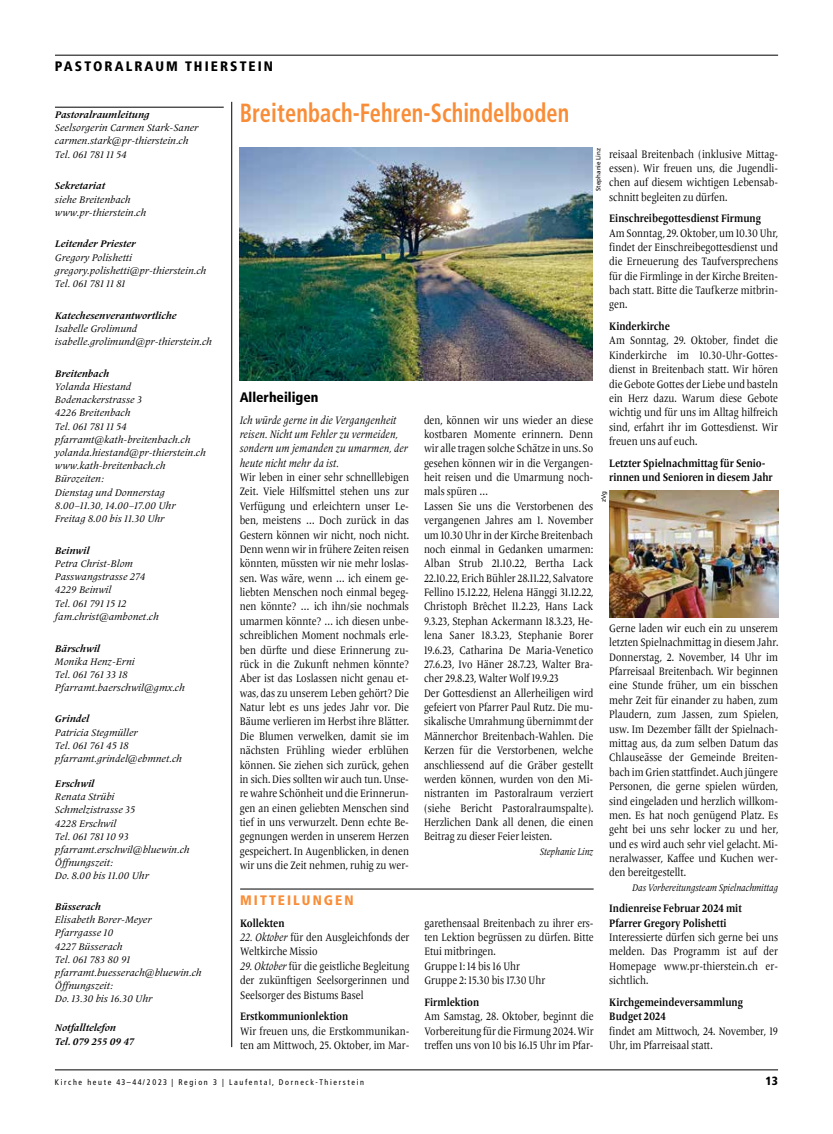
<style>
.page{position:relative;width:833px;height:1134px;background:#fff}
.page>*{position:absolute;margin:0;border:0;box-sizing:border-box;transform-origin:0 0}
.t1{font:700 condensed 26.25px "Frutiger LT Pro";letter-spacing:.005em;color:#f98d37;scale:.85 1}
.t2{font:900 condensed 13.75px "Frutiger LT Pro";letter-spacing:.15em;color:#000}
.t3{font:900 condensed 13.75px "Frutiger LT Pro";color:#000}
.t4{font:900 condensed 13.75px "Frutiger LT Pro";letter-spacing:.15em;color:#f98d37}
.t5{font:900 condensed 11.88px "Frutiger LT Pro";color:#000}
.t6{font:11.25px/14.4px "Frutiger Serif LT Pro";color:#000;text-align:justify;scale:.85 1}
.t7{font:700 11.25px/14.4px "Frutiger Serif LT Pro";color:#000;scale:.85 1}
.t8{font:italic 11.25px/14.4px "Frutiger Serif LT Pro";letter-spacing:.01em;color:#000;scale:.85 1}
.t9{font:italic 10px/13.2px "Frutiger Serif LT Pro";color:#000}
.t10{font:italic 700 10px/13.2px "Frutiger Serif LT Pro";color:#000}
.t11{font:italic 10px "Frutiger Serif LT Pro";color:#000;scale:.85 1}
.t12{font:condensed 8.12px "Frutiger LT Pro";letter-spacing:.2em;color:#000}
.t13{font:6.25px "Frutiger LT Pro";color:#000}
.s1{font-style:italic}
</style>
<div class="page">
<hr style="left:55px;top:1070px;width:723px;height:1px;background:#000">
<img style="left:239px;top:148px;width:354px;height:232px">
<hr style="left:240px;top:889px;width:353px;height:1px;background:#000">
<hr style="left:55px;top:55px;width:723px;height:1px;background:#000">
<img style="left:609px;top:491px;width:169px;height:126px">
<hr style="left:231px;top:102px;width:1px;height:945px;background:#000">
<hr style="left:55px;top:107px;width:169px;height:1px;background:#000">
<p class="t2" style="left:55px;top:58px;width:220px">PASTORALRAUM THIERSTEIN</p>
<p class="t10" style="left:55px;top:108px;width:96px">Pastoralraumleitung</p>
<p class="t9" style="left:55px;top:121px;width:145px">Seelsorgerin Carmen Stark-Saner carmen.stark@pr-thierstein.ch<br>Tel. 061 781 11 54</p>
<p class="t10" style="left:55px;top:179px;width:52px">Sekretariat</p>
<p class="t9" style="left:55px;top:192px;width:93px">siehe Breitenbach www.pr-thierstein.ch</p>
<p class="t10" style="left:55px;top:237px;width:82px">Leitender Priester</p>
<p class="t9" style="left:55px;top:251px;width:153px">Gregory Polishetti gregory.polishetti@pr-thierstein.ch<br>Tel. 061 781 11 81</p>
<p class="t10" style="left:55px;top:309px;width:123px">Katechesenverantwortliche</p>
<p class="t9" style="left:55px;top:322px;width:158px">Isabelle Grolimund isabelle.grolimund@pr-thierstein.ch</p>
<p class="t10" style="left:55px;top:367px;width:56px">Breitenbach</p>
<p class="t9" style="left:55px;top:380px;width:152px">Yolanda Hiestand<br>Bodenackerstrasse 3<br>4226 Breitenbach<br>Tel. 061 781 11 54 pfarramt@kath-breitenbach.ch yolanda.hiestand@pr-thierstein.ch www.kath-breitenbach.ch<br>Bürozeiten:<br>Dienstag und Donnerstag<br>8.00–11.30, 14.00–17.00 Uhr<br>Freitag 8.00 bis 11.30 Uhr</p>
<p class="t10" style="left:55px;top:544px;width:36px">Beinwil</p>
<p class="t9" style="left:55px;top:557px;width:105px">Petra Christ-Blom<br>Passwangstrasse 274<br>4229 Beinwil<br>Tel. 061 791 15 12 fam.christ@ambonet.ch</p>
<p class="t10" style="left:55px;top:641px;width:47px">Bärschwil</p>
<p class="t9" style="left:55px;top:655px;width:131px">Monika Henz-Erni<br>Tel. 061 761 33 18<br>Pfarramt.baerschwil@gmx.ch</p>
<p class="t10" style="left:55px;top:712px;width:36px">Grindel</p>
<p class="t9" style="left:55px;top:725px;width:128px">Patricia Stegmüller<br>Tel. 061 761 45 18 pfarramt.grindel@ebmnet.ch</p>
<p class="t10" style="left:55px;top:777px;width:41px">Erschwil</p>
<p class="t9" style="left:55px;top:790px;width:136px">Renata Strübi<br>Schmelzistrasse 35<br>4228 Erschwil<br>Tel. 061 781 10 93 pfarramt.erschwil@bluewin.ch<br>Öffnungszeit:<br>Do. 8.00 bis 11.00 Uhr</p>
<p class="t10" style="left:55px;top:900px;width:48px">Büsserach</p>
<p class="t9" style="left:55px;top:913px;width:148px">Elisabeth Borer-Meyer<br>Pfarrgasse 10<br>4227 Büsserach<br>Tel. 061 783 80 91 pfarramt.buesserach@bluewin.ch<br>Öffnungszeit:<br>Do. 13.30 bis 16.30 Uhr</p>
<p class="t10" style="left:55px;top:1021px;width:80px">Notfalltelefon<br>Tel. 079 255 09 47</p>
<h1 class="t1" style="left:240px;top:97px;width:389px">Breitenbach-Fehren-Schindelboden</h1>
<p class="t3" style="left:240px;top:389px;width:80px">Allerheiligen</p>
<p class="t8" style="left:240px;top:412px;width:199px">Ich würde gerne in die Vergangenheit reisen. Nicht um Fehler zu vermeiden, sondern um jemanden zu umarmen, der heute nicht mehr da ist.</p>
<p class="t6" style="left:240px;top:470px;width:201px">Wir leben in einer sehr schnelllebigen Zeit. Viele Hilfsmittel stehen uns zur Verfügung und erleichtern unser Le&shy;ben, meistens … Doch zurück in das Gestern können wir nicht, noch nicht.<br>Denn wenn wir in frühere Zeiten reisen könnten, müssten wir nie mehr loslas&shy;sen. Was wäre, wenn … ich einem ge&shy;liebten Menschen noch einmal begeg&shy;nen könnte? … ich ihn/sie nochmals umarmen könnte? … ich diesen unbe&shy;schreiblichen Moment nochmals erle&shy;ben dürfte und diese Erinnerung zu&shy;rück in die Zukunft nehmen könnte?<br>Aber ist das Loslassen nicht genau et&shy;was, das zu unserem Leben gehört? Die Natur lebt es uns jedes Jahr vor. Die Bäume verlieren im Herbst ihre Blätter.<br>Die Blumen verwelken, damit sie im nächsten Frühling wieder erblühen können. Sie ziehen sich zurück, gehen in sich. Dies sollten wir auch tun. Unse&shy;re wahre Schönheit und die Erinnerun&shy;gen an einen geliebten Menschen sind tief in uns verwurzelt. Denn echte Be&shy;gegnungen werden in unserem Herzen gespeichert. In Augenblicken, in denen wir uns die Zeit nehmen, ruhig zu wer-</p>
<p class="t4" style="left:240px;top:892px;width:115px">MITTEILUNGEN</p>
<p class="t7" style="left:240px;top:916px;width:54px">Kollekten</p>
<p class="t6" style="left:240px;top:930px;width:201px"><span class="s1">22. Oktober</span> für den Ausgleichfonds der<br>Weltkirche Missio</p>
<p class="t6" style="left:240px;top:959px;width:201px"><span class="s1">29. Oktober</span> für die geistliche Begleitung der zukünftigen Seelsorgerinnen und Seelsorger des Bistums Basel</p>
<p class="t7" style="left:240px;top:1009px;width:129px">Erstkommunionlektion</p>
<p class="t6" style="left:240px;top:1024px;width:201px">Wir freuen uns, die Erstkommunikan&shy;ten am Mittwoch, 25. Oktober, im Mar-</p>
<p class="t13" style="left:595px;top:191px;width:44px;rotate:-90deg">Stephanie Linz</p>
<p class="t6" style="left:609px;top:147px;width:200px">reisaal Breitenbach (inklusive Mittag&shy;essen). Wir freuen uns, die Jugendli&shy;chen auf diesem wichtigen Lebensab&shy;schnitt begleiten zu dürfen.</p>
<p class="t7" style="left:609px;top:211px;width:180px">Einschreibegottesdienst Firmung</p>
<p class="t6" style="left:609px;top:226px;width:200px">Am Sonntag, 29. Oktober, um 10.30 Uhr, findet der Einschreibegottesdienst und die Erneuerung des Taufversprechens für die Firmlinge in der Kirche Breiten&shy;bach statt. Bitte die Taufkerze mitbrin&shy;gen.</p>
<p class="t7" style="left:609px;top:319px;width:73px">Kinderkirche</p>
<p class="t6" style="left:609px;top:334px;width:200px">Am Sonntag, 29. Oktober, findet die Kinderkirche im 10.30-Uhr-Gottes&shy;dienst in Breitenbach statt. Wir hören die Gebote Gottes der Liebe und basteln ein Herz dazu. Warum diese Gebote wichtig und für uns im Alltag hilfreich sind, erfahrt ihr im Gottesdienst. Wir freuen uns auf euch.</p>
<p class="t7" style="left:609px;top:456px;width:194px">Letzter Spielnachmittag für Senio&shy;rinnen und Senioren in diesem Jahr</p>
<p class="t6" style="left:424px;top:413px;width:201px;text-align:left">den, können wir uns wieder an diese kostbaren Momente erinnern. Denn wir alle tragen solche Schätze in uns. So gesehen können wir in die Vergangen&shy;heit reisen und die Umarmung noch&shy;mals spüren …<br>Lassen Sie uns die Verstorbenen des vergangenen Jahres am 1. November um 10.30 Uhr in der Kirche Breitenbach noch einmal in Gedanken umarmen:<br>Alban Strub 21.10.22, Bertha Lack 22.10.22, Erich Bühler 28.11.22, Salvatore Fellino 15.12.22, Helena Hänggi 31.12.22, Christoph Brêchet 11.2.23, Hans Lack 9.3.23, Stephan Ackermann 18.3.23, He&shy;lena Saner 18.3.23, Stephanie Borer 19.6.23, Catharina De Maria-Venetico 27.6.23, Ivo Häner 28.7.23, Walter Bra&shy;cher 29.8.23, Walter Wolf 19.9.23<br>Der Gottesdienst an Allerheiligen wird gefeiert von Pfarrer Paul Rutz. Die mu&shy;sikalische Umrahmung übernimmt der Männerchor Breitenbach-Wahlen. Die Kerzen für die Verstorbenen, welche anschliessend auf die Gräber gestellt werden können, wurden von den Mi&shy;nistranten im Pastoralraum verziert (siehe Bericht Pastoralraumspalte).<br>Herzlichen Dank all denen, die einen Beitrag zu dieser Feier leisten.</p>
<p class="t11" style="left:540px;top:845px;width:64px">Stephanie Linz</p>
<p class="t13" style="left:600px;top:502px;width:13px;rotate:-90deg">zVg</p>
<p class="t6" style="left:609px;top:621px;width:200px">Gerne laden wir euch ein zu unserem letzten Spielnachmittag in diesem Jahr.<br>Donnerstag, 2. November, 14 Uhr im Pfarreisaal Breitenbach. Wir beginnen eine Stunde früher, um ein bisschen mehr Zeit für einander zu haben, zum Plaudern, zum Jassen, zum Spielen, usw. Im Dezember fällt der Spielnach&shy;mittag aus, da zum selben Datum das Chlauseässe der Gemeinde Breiten&shy;bach im Grien stattfindet. Auch jüngere Personen, die gerne spielen würden, sind eingeladen und herzlich willkom&shy;men. Es hat noch genügend Platz. Es geht bei uns sehr locker zu und her, und es wird auch sehr viel gelacht. Mi&shy;neralwasser, Kaffee und Kuchen wer&shy;den bereitgestellt.</p>
<p class="t11" style="left:632px;top:881px;width:173px">Das Vorbereitungsteam Spielnachmittag</p>
<p class="t7" style="left:609px;top:901px;width:157px">Indienreise Februar 2024 mit<br>Pfarrer Gregory Polishetti</p>
<p class="t6" style="left:609px;top:930px;width:200px">Interessierte dürfen sich gerne bei uns melden. Das Programm ist auf der Homepage www.pr-thierstein.ch er&shy;sichtlich.</p>
<p class="t7" style="left:609px;top:995px;width:159px">Kirchgemeindeversammlung<br>Budget 2024</p>
<p class="t6" style="left:609px;top:1024px;width:200px">findet am Mittwoch, 24. November, 19<br>Uhr, im Pfarreisaal statt.</p>
<p class="t6" style="left:424px;top:916px;width:201px;text-align:left">garethensaal Breitenbach zu ihrer ers&shy;ten Lektion begrüssen zu dürfen. Bitte<br>Etui mitbringen.<br>Gruppe 1: 14 bis 16 Uhr<br>Gruppe 2: 15.30 bis 17.30 Uhr</p>
<p class="t7" style="left:424px;top:995px;width:66px">Firmlektion</p>
<p class="t6" style="left:424px;top:1009px;width:201px">Am Samstag, 28. Oktober, beginnt die Vorbereitung für die Firmung 2024. Wir treffen uns von 10 bis 16.15 Uhr im Pfar-</p>
<p class="t12" style="left:55px;top:1077px;width:311px">Kirche heute 43–44/2023 | Region 3 | Laufental, Dorneck-Thierstein</p>
<p class="t5" style="left:765px;top:1074px;width:14px">13</p>
</div>
